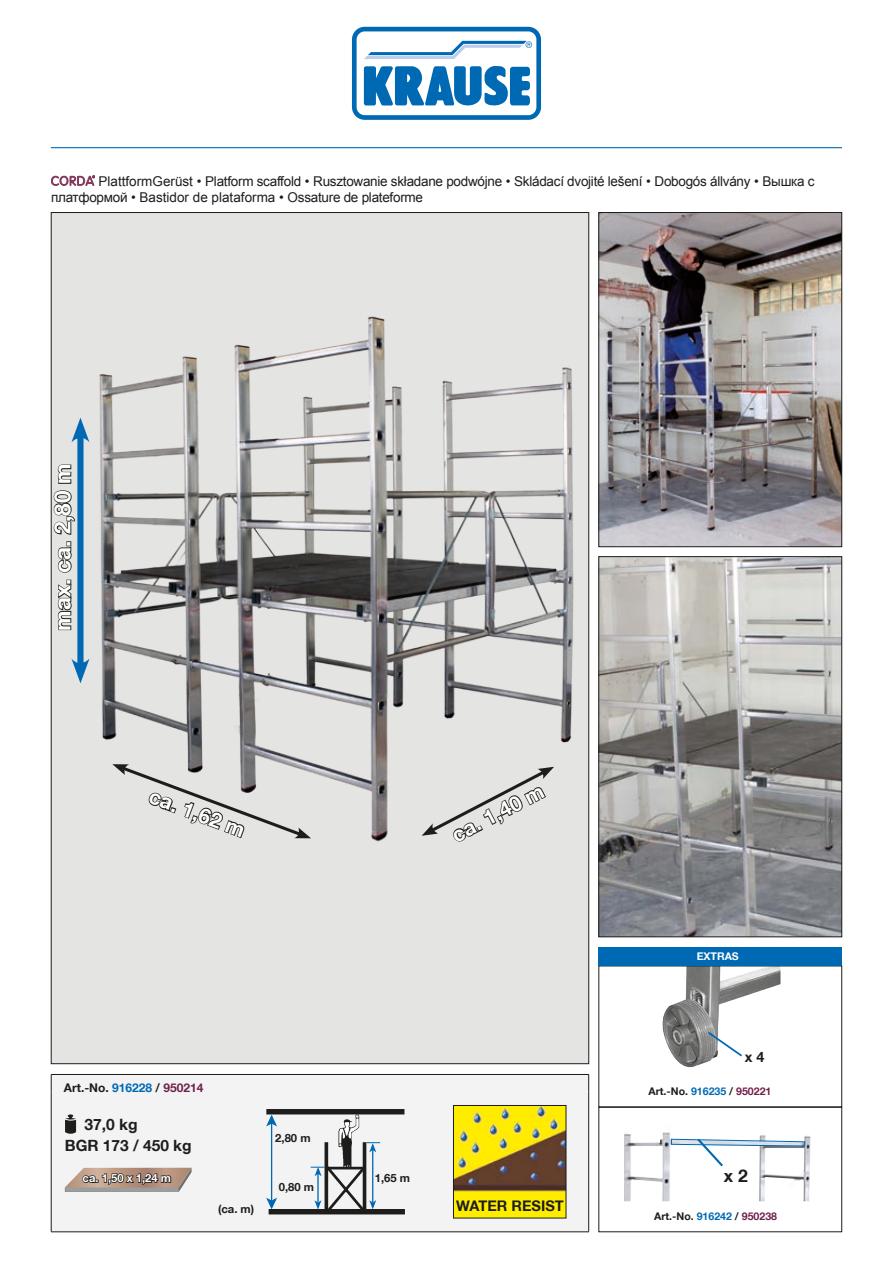
<style>
.page{position:relative;width:893px;height:1263px;background:#fff}
.page>*{position:absolute;margin:0;border:0;box-sizing:border-box;transform-origin:0 0}
.t1{font:700 22.5px "Helvetica Neue LT";color:#fff}
.t2{font:700 20.85px "Helvetica Neue LT";color:#fff}
.t3{font:700 17.4px "Helvetica Neue LT";color:#1d1d1b}
.t4{font:700 15.6px "Helvetica Neue LT";color:#1d1d1b}
.t5{font:700 15.45px "Helvetica Neue LT";color:#1d1d1b}
.t6{font:700 14.55px "Helvetica Neue LT";color:#1d1d1b}
.t7{font:700 14.25px "Helvetica Neue LT";color:#1d1d1b}
.t8{font:13.5px/16.2px "Arial";letter-spacing:-.02em;color:#1d1d1b}
.t9{font:700 12px "Helvetica Neue LT";color:#1d1d1b}
.t10{font:700 11.25px "Helvetica Neue LT";color:#1d1d1b}
.t11{font:700 11.25px "Helvetica Neue LT";color:#fff}
.t12{font:700 10.65px "Helvetica Neue LT";color:#1d1d1b}
.t13{font:700 10.65px "Helvetica Neue LT";color:#fff}
.s1{color:#0069b4}
.s2{color:#70214b}
</style>
<div class="page">
<hr style="left:51px;top:147px;width:791px;height:1px;background:#0069b4">
<svg style="left:352px;top:27px;width:189px;height:93px"></svg>
<div style="left:51px;top:212px;width:538px;height:852px;background:#e4e4e3"></div>
<img style="left:80px;top:311px;width:502px;height:533px">
<img style="left:598px;top:212px;width:244px;height:335px">
<svg style="left:598px;top:556px;width:244px;height:381px;background:#a09f9e"></svg>
<svg style="left:51px;top:176px;width:44px;height:10px"></svg>
<div style="left:77px;top:432px;width:7px;height:237px;background:#0069b4"></div>
<svg style="left:71px;top:418px;width:18px;height:24px"></svg>
<svg style="left:71px;top:658px;width:18px;height:25px"></svg>
<svg style="left:57px;top:580px;width:16px;height:51px"></svg>
<svg style="left:53px;top:464px;width:23px;height:110px;background:#a9a9a8"></svg>
<img style="left:662px;top:968px;width:118px;height:100px">
<img style="left:624px;top:1132px;width:187px;height:69px">
<div style="left:599px;top:1107px;width:243px;height:125px;border:1px solid #1d1d1b"></div>
<svg style="left:706px;top:1030px;width:38px;height:28px"></svg>
<div style="left:599px;top:947px;width:243px;height:19px;background:#0069b4"></div>
<svg style="left:671px;top:1136px;width:134px;height:33px"></svg>
<svg style="left:112px;top:764px;width:199px;height:75px;background:#cbcbca"></svg>
<svg style="left:422px;top:767px;width:132px;height:76px;background:#cbcbca"></svg>
<div style="left:52px;top:1075px;width:536px;height:156px;background:#f3f3f3"></div>
<hr style="left:51px;top:1074px;width:269px;height:1px;background:#1d1d1b">
<svg style="left:51px;top:1075px;width:1px;height:16px"></svg>
<hr style="left:320px;top:1074px;width:269px;height:1px;background:#1d1d1b">
<svg style="left:588px;top:1075px;width:1px;height:16px"></svg>
<hr style="left:51px;top:1091px;width:1px;height:140px;background:#1d1d1b">
<hr style="left:588px;top:1091px;width:1px;height:140px;background:#1d1d1b">
<hr style="left:51px;top:1231px;width:269px;height:1px;background:#1d1d1b">
<hr style="left:320px;top:1231px;width:269px;height:1px;background:#1d1d1b">
<svg style="left:64px;top:1114px;width:13px;height:20px"></svg>
<div style="left:269px;top:1209px;width:136px;height:5px;background:#1d1d1b"></div>
<div style="left:266px;top:1109px;width:138px;height:5px;background:#1d1d1b"></div>
<hr style="left:271px;top:1122px;width:1px;height:80px;background:#0069b4">
<svg style="left:264px;top:1112px;width:15px;height:17px"></svg>
<svg style="left:264px;top:1195px;width:15px;height:17px"></svg>
<svg style="left:311px;top:1114px;width:69px;height:101px"></svg>
<svg style="left:453px;top:1105px;width:113px;height:113px;background:#bfaa1b"></svg>
<svg style="left:65px;top:1168px;width:127px;height:24px;background:#9f8c80"></svg>
<p class="t8" style="left:51px;top:173px;width:765px;text-indent:47px">PlattformGerüst • Platform scaffold • Rusztowanie składane podwójne • Skládací dvojité lešení • Dobogós állvány • Вышка с платформой • Bastidor de plataforma • Ossature de plateforme</p>
<h1 class="t1" style="left:49px;top:631px;width:168px;rotate:-90deg">max. ca. 2,80 m</h1>
<h2 class="t2" style="left:155px;top:783px;width:102px;rotate:21deg">ca. 1,62 m</h2>
<h2 class="t2" style="left:447px;top:824px;width:102px;rotate:-27deg">ca. 1,40 m</h2>
<p class="t9" style="left:64px;top:1080px;width:141px">Art.-No. <span class="s1">916228</span> / <span class="s2">950214</span></p>
<p class="t4" style="left:84px;top:1114px;width:55px">37,0 kg</p>
<p class="t5" style="left:65px;top:1136px;width:128px">BGR 173 / 450 kg</p>
<p class="t11" style="left:83px;top:1171px;width:90px">ca. 1,50 x 1,24 m</p>
<p class="t10" style="left:218px;top:1202px;width:38px">(ca. m)</p>
<p class="t10" style="left:275px;top:1131px;width:37px">2,80 m</p>
<p class="t10" style="left:279px;top:1180px;width:37px">0,80 m</p>
<p class="t10" style="left:375px;top:1171px;width:37px">1,65 m</p>
<p class="t6" style="left:456px;top:1197px;width:109px">WATER RESIST</p>
<p class="t13" style="left:697px;top:950px;width:44px">EXTRAS</p>
<p class="t7" style="left:745px;top:1048px;width:21px">x 4</p>
<p class="t12" style="left:649px;top:1084px;width:124px">Art.-No. <span class="s1">916235</span> / <span class="s2">950221</span></p>
<p class="t3" style="left:724px;top:1165px;width:25px">x 2</p>
<p class="t12" style="left:654px;top:1209px;width:124px">Art.-No. <span class="s1">916242</span> / <span class="s2">950238</span></p>
</div>
